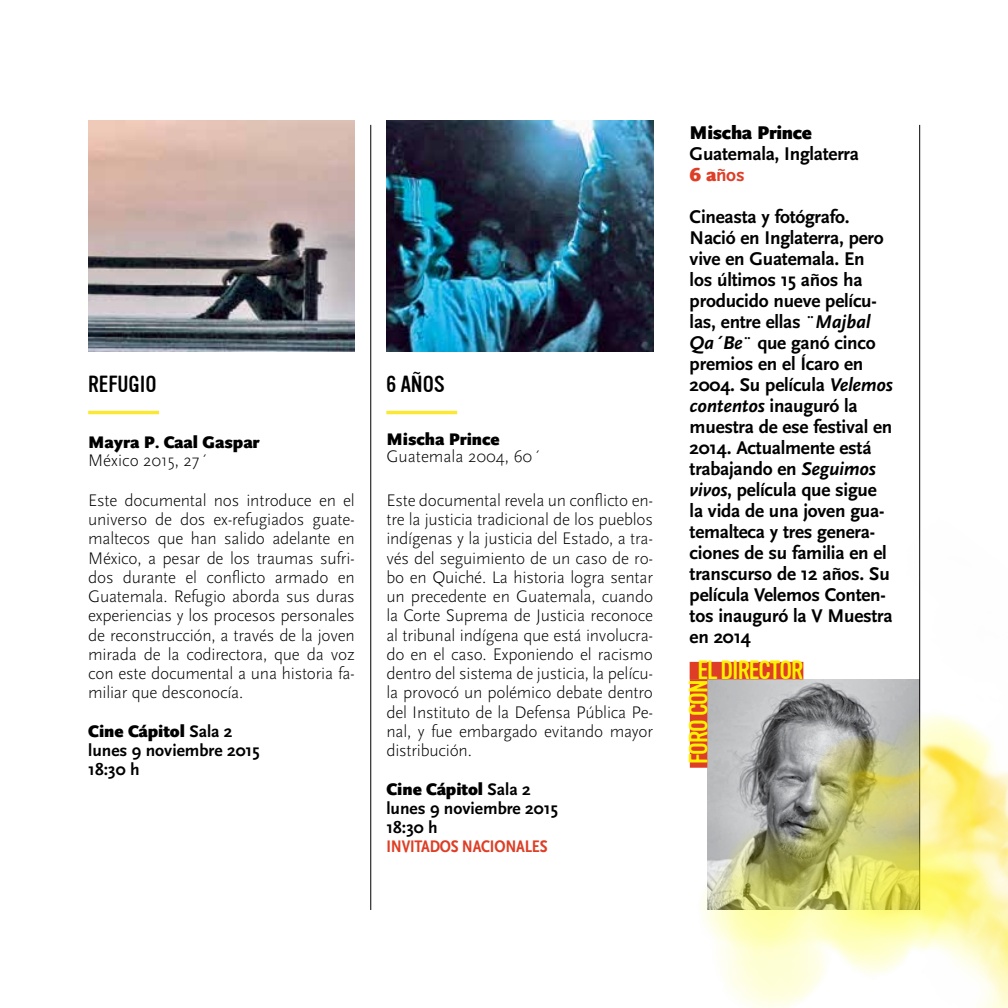
<style>
.page{position:relative;width:1008px;height:1008px;background:#fff}
.page>*{position:absolute;margin:0;border:0;box-sizing:border-box;transform-origin:0 0}
.t1{font:25.9px "Vinyl";letter-spacing:-.04em;color:#fff200}
.t2{font:22.75px "Vinyl";color:#000}
.t3{font:700 19.25px/21px "Scala Sans Pro";letter-spacing:-.015em;color:#000}
.t4{font:900 19.25px "Scala Sans Pro";letter-spacing:-.015em;color:#000}
.t5{font:300 17.5px/19.2px "Scala Sans Pro";letter-spacing:-.01em;color:#000;text-align:justify}
.t6{font:700 17.5px/19.2px "Scala Sans Pro";color:#000}
.t7{font:900 17.5px "Scala Sans Pro";color:#000}
.t8{font:700 condensed 17.5px "Scala Sans Pro";letter-spacing:-.01em;color:#de3e26}
.s1{font-weight:900}
.s2{font-weight:900;color:#de3e26}
.s3{color:#de3e26}
.s4{font-style:italic}
</style>
<div class="page">
<hr style="left:919px;top:125px;width:1px;height:785px;background:#000">
<hr style="left:370px;top:125px;width:1px;height:785px;background:#000">
<hr style="left:386px;top:411px;width:71px;height:3px;background:#fae832">
<hr style="left:88px;top:411px;width:71px;height:3px;background:#fae832">
<img style="left:386px;top:121px;width:267px;height:231px">
<img style="left:88px;top:121px;width:267px;height:231px">
<img style="left:689px;top:504px;width:319px;height:504px">
<div style="left:690px;top:679px;width:17px;height:89px;background:#de3e26"></div>
<div style="left:690px;top:662px;width:113px;height:17px;background:#de3e26"></div>
<h2 class="t2" style="left:88px;top:372px;width:21px">REFUGIO</h2>
<p class="t7" style="left:88px;top:432px;width:173px">Mayra P. Caal Gaspar</p>
<p class="t5" style="left:88px;top:450px;width:122px">México 2015, 27´</p>
<p class="t5" style="left:88px;top:491px;width:268px">Este documental nos introduce en el universo de dos ex-refugiados guate&shy;maltecos que han salido adelante en México, a pesar de los traumas sufri&shy;dos durante el conflicto armado en Guatemala. Refugio aborda sus duras experiencias y los procesos personales de reconstrucción, a través de la joven mirada de la codirectora, que da voz con este documental a una historia fa&shy;miliar que desconocía.</p>
<p class="t6" style="left:88px;top:721px;width:173px"><span class="s1">Cine Cápitol</span> Sala 2 lunes 9 noviembre 2015<br>18:30 h</p>
<h2 class="t2" style="left:386px;top:372px;width:48px">6 AÑOS</h2>
<p class="t7" style="left:386px;top:428px;width:115px">Mischa Prince</p>
<p class="t5" style="left:386px;top:447px;width:157px">Guatemala 2004, 60´</p>
<p class="t5" style="left:386px;top:491px;width:268px">Este documental revela un conflicto en&shy;tre la justicia tradicional de los pueblos indígenas y la justicia del Estado, a tra&shy;vés del seguimiento de un caso de ro&shy;bo en Quiché. La historia logra sentar un precedente en Guatemala, cuando la Corte Suprema de Justicia reconoce al tribunal indígena que está involucra&shy;do en el caso. Exponiendo el racismo dentro del sistema de justicia, la pelícu&shy;la provocó un polémico debate dentro del Instituto de la Defensa Pública Pe&shy;nal, y fue embargado evitando mayor distribución.</p>
<p class="t6" style="left:386px;top:779px;width:173px"><span class="s1">Cine Cápitol</span> Sala 2 lunes 9 noviembre 2015<br>18:30 h</p>
<p class="t8" style="left:386px;top:836px;width:163px">INVITADOS NACIONALES</p>
<p class="t4" style="left:690px;top:121px;width:124px">Mischa Prince</p>
<p class="t3" style="left:690px;top:143px;width:171px">Guatemala, Inglaterra<br><span class="s2">6 a</span><span class="s3">ños</span></p>
<p class="t3" style="left:690px;top:206px;width:205px">Cineasta y fotógrafo.<br>Nació en Inglaterra, pero vive en Guatemala. En<br>los últimos 15 años ha producido nueve pelícu&shy;las, entre ellas ¨<span class="s4">Majbal<br>Qa´Be</span>¨ que ganó cinco premios en el Ícaro en<br>2004. Su película <span class="s4">Velemos contentos</span> inauguró la muestra de ese festival en<br>2014. Actualmente está trabajando en <span class="s4">Seguimos vivos</span>, película que sigue la vida de una joven gua&shy;temalteca y tres genera&shy;ciones de su familia en el transcurso de 12 años. Su película Velemos Conten&shy;tos inauguró la V Muestra en 2014</p>
<h1 class="t1" style="left:698px;top:656px;width:107px">EL DIRECTOR</h1>
<h1 class="t1" style="left:684px;top:764px;width:86px;rotate:-90deg">FORO CON</h1>
</div>
